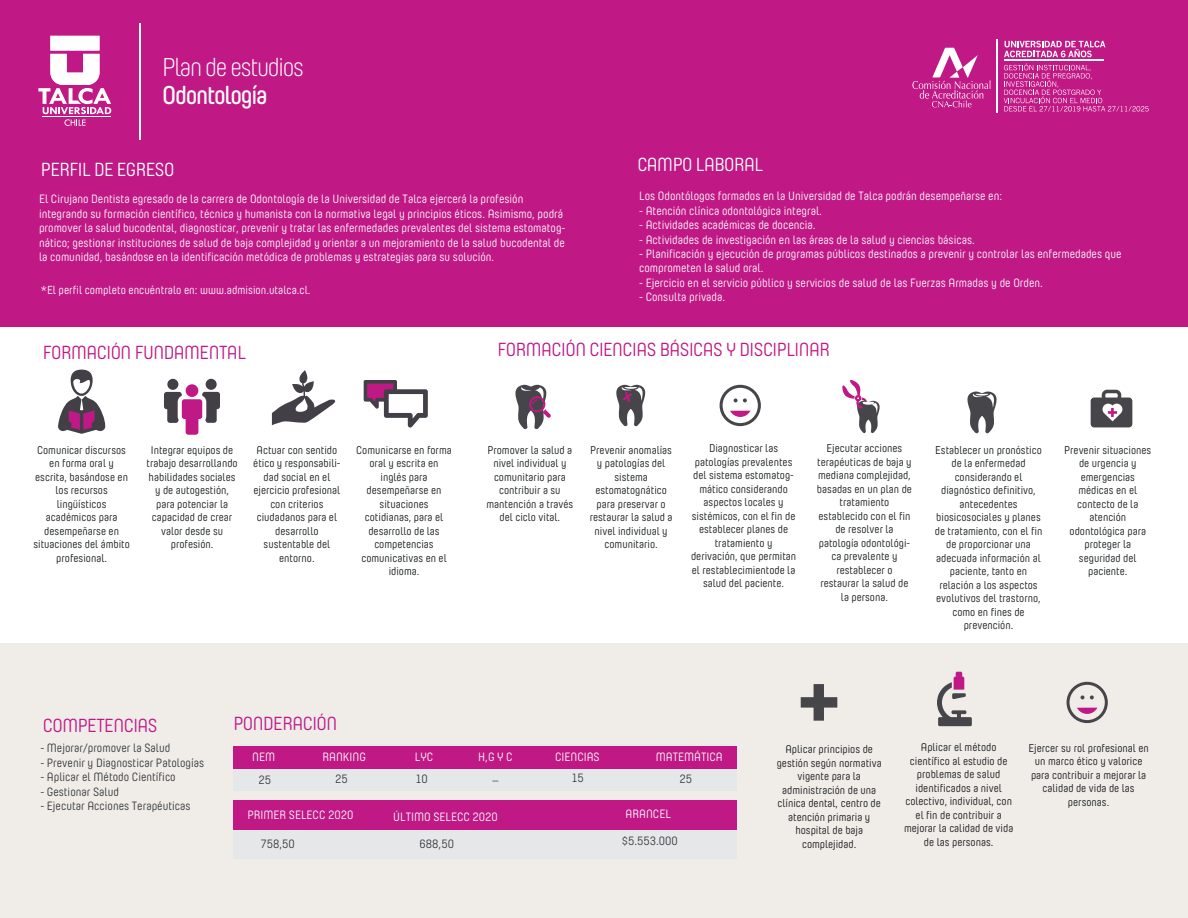
<style>
.page{position:relative;width:1188px;height:918px;background:#fff}
.page>*{position:absolute;margin:0;border:0;box-sizing:border-box;transform-origin:0 0}
.t1{font:300 25.65px "Yummo";letter-spacing:-.05em;color:#fff}
.t2{font:600 25.65px "Yummo";letter-spacing:-.05em;color:#fff}
.t3{font:18.9px "Yummo";letter-spacing:-.025em;color:#c01986}
.t4{font:18.9px "Yummo";letter-spacing:-.025em;color:#fff}
.t5{font:12px/14.4px "Yummo";color:#fff}
.t6{font:12px "Yummo";color:#333739}
.t7{font:11.55px "Yummo";color:#fff}
.t8{font:11.25px/13.5px "Yummo";color:#16191b;text-align:center}
</style>
<div class="page">
<div style="left:0;top:4px;width:1188px;height:914px;background:#f0ede9"></div>
<div style="left:0;top:326px;width:1188px;height:317px;background:#fff"></div>
<div style="left:0;top:0;width:1188px;height:326px;background:#c01986"></div>
<div style="left:233px;top:746px;width:504px;height:23px;background:#c01986"></div>
<div style="left:233px;top:769px;width:504px;height:22px;background:#e6e7e9"></div>
<div style="left:233px;top:801px;width:504px;height:29px;background:#c01986"></div>
<div style="left:233px;top:830px;width:504px;height:29px;background:#e6e7e9"></div>
<svg style="left:842px;top:380px;width:38px;height:53px"></svg>
<svg style="left:515px;top:385px;width:36px;height:44px"></svg>
<svg style="left:616px;top:385px;width:30px;height:41px"></svg>
<svg style="left:937px;top:672px;width:35px;height:54px"></svg>
<svg style="left:1091px;top:390px;width:41px;height:37px"></svg>
<svg style="left:967px;top:392px;width:30px;height:41px"></svg>
<svg style="left:801px;top:684px;width:36px;height:37px"></svg>
<svg style="left:720px;top:385px;width:41px;height:41px"></svg>
<hr style="left:139px;top:23px;width:1px;height:117px;background:#fff">
<svg style="left:38px;top:36px;width:73px;height:90px"></svg>
<hr style="left:43px;top:116px;width:68px;height:1px;background:#fff">
<svg style="left:1004px;top:41px;width:101px;height:16px"></svg>
<hr style="left:1004px;top:60px;width:100px;height:1px;background:#fff">
<hr style="left:996px;top:39px;width:2px;height:74px;background:#fff">
<svg style="left:1004px;top:64px;width:145px;height:47px"></svg>
<svg style="left:912px;top:48px;width:79px;height:59px"></svg>
<svg style="left:58px;top:370px;width:47px;height:64px"></svg>
<div style="left:167px;top:379px;width:11px;height:11px;background:#424046;border-radius:50%"></div>
<div style="left:206px;top:379px;width:11px;height:11px;background:#424046;border-radius:50%"></div>
<svg style="left:164px;top:392px;width:56px;height:43px"></svg>
<div style="left:186px;top:384px;width:12px;height:13px;background:#c01986;border-radius:50%"></div>
<svg style="left:272px;top:370px;width:64px;height:55px"></svg>
<svg style="left:364px;top:380px;width:64px;height:48px"></svg>
<svg style="left:1067px;top:682px;width:41px;height:41px"></svg>
<h1 class="t1" style="left:162px;top:51px;width:143px">Plan de estudios</h1>
<h1 class="t2" style="left:162px;top:74px;width:107px">Odontología</h1>
<h2 class="t4" style="left:41px;top:156px;width:135px">PERFIL DE EGRESO</h2>
<p class="t5" style="left:39px;top:191px;width:528px">El Cirujano Dentista egresado de la carrera de Odontología de la Universidad de Talca ejercerá la profesión integrando su formación científico, técnica y humanista con la normativa legal y principios éticos. Asimismo, podrá promover la salud bucodental, diagnosticar, prevenir y tratar las enfermedades prevalentes del sistema estomatog&shy;nático; gestionar instituciones de salud de baja complejidad y orientar a un mejoramiento de la salud bucodental de la comunidad, basándose en la identificación metódica de problemas y estrategias para su solución.</p>
<p class="t7" style="left:41px;top:282px;width:271px">*El perfil completo encuéntralo en: www.admision.utalca.cl.</p>
<h2 class="t4" style="left:637px;top:151px;width:127px">CAMPO LABORAL</h2>
<p class="t5" style="left:639px;top:188px;width:364px">Los Odontólogos formados en la Universidad de Talca podrán desempeñarse en:</p>
<p class="t5" style="left:639px;top:203px;width:184px">- Atención clínica odontológica integral.</p>
<p class="t5" style="left:639px;top:217px;width:178px">- Actividades académicas de docencia.</p>
<p class="t5" style="left:639px;top:232px;width:337px">- Actividades de investigación en las áreas de la salud y ciencias básicas.</p>
<p class="t5" style="left:639px;top:246px;width:484px">- Planificación y ejecución de programas públicos destinados a prevenir y controlar las enfermedades que comprometen la salud oral.</p>
<p class="t5" style="left:639px;top:275px;width:405px">- Ejercicio en el servicio público y servicios de salud de las Fuerzas Armadas y de Orden.</p>
<p class="t5" style="left:639px;top:289px;width:88px">- Consulta privada.</p>
<h2 class="t3" style="left:43px;top:339px;width:205px">FORMACIÓN FUNDAMENTAL</h2>
<p class="t8" style="left:33px;top:442px;width:98px">Comunicar discursos en forma oral y escrita, basándose en los recursos lingüísticos académicos para desempeñarse en situaciones del ámbito profesional.</p>
<p class="t8" style="left:147px;top:442px;width:93px">Integrar equipos de trabajo desarrollando habilidades sociales y de autogestión, para potenciar la capacidad de crear valor desde su profesión.</p>
<p class="t8" style="left:253px;top:442px;width:89px">Actuar con sentido ético y responsabili&shy;dad social en el ejercicio profesional con criterios ciudadanos para el desarrollo sustentable del entorno.</p>
<p class="t8" style="left:356px;top:442px;width:97px">Comunicarse en forma oral y escrita en inglés para desempeñarse en situaciones cotidianas, para el desarrollo de las competencias comunicativas en el idioma.</p>
<h2 class="t3" style="left:498px;top:337px;width:334px">FORMACIÓN CIENCIAS BÁSICAS Y DISCIPLINAR</h2>
<p class="t8" style="left:691px;top:441px;width:107px">Diagnosticar las patologías prevalentes del sistema estomatog&shy;mático considerando aspectos locales y sistémicos, con el fin de establecer planes de tratamiento y derivación, que permitan el restablecimientode la salud del paciente.</p>
<p class="t8" style="left:487px;top:442px;width:88px">Promover la salud a nivel individual y comunitario para contribuir a su mantención a través del ciclo vital.</p>
<p class="t8" style="left:590px;top:443px;width:84px">Prevenir anomalías y patologías del sistema estomatognático para preservar o restaurar la salud a nivel individual y comunitario.</p>
<p class="t8" style="left:817px;top:441px;width:97px">Ejecutar acciones terapéuticas de baja y mediana complejidad, basadas en un plan de tratamiento establecido con el fin de resolver la patología odontológi&shy;ca prevalente y restablecer o restaurar la salud de la persona.</p>
<p class="t8" style="left:935px;top:442px;width:109px">Establecer un pronóstico de la enfermedad considerando el diagnóstico definitivo, antecedentes biosicosociales y planes de tratamiento, con el fin de proporcionar una adecuada información al paciente, tanto en relación a los aspectos evolutivos del trastorno, como en fines de prevención.</p>
<p class="t8" style="left:1064px;top:442px;width:89px">Prevenir situaciones de urgencia y emergencias médicas en el contecto de la atención odontológica para proteger la seguridad del paciente.</p>
<h2 class="t3" style="left:43px;top:712px;width:116px">COMPETENCIAS</h2>
<p class="t6" style="left:40px;top:740px;width:132px">- Mejorar/promover la Salud</p>
<p class="t6" style="left:40px;top:754px;width:165px">- Prevenir y Diagnosticar Patologías</p>
<p class="t6" style="left:40px;top:769px;width:137px">- Aplicar el Método Científico</p>
<p class="t6" style="left:40px;top:783px;width:80px">- Gestionar Salud</p>
<p class="t6" style="left:40px;top:797px;width:152px">- Ejecutar Acciones Terapéuticas</p>
<h2 class="t3" style="left:233px;top:710px;width:105px">PONDERACIÓN</h2>
<p class="t5" style="left:252px;top:749px;width:25px">NEM</p>
<p class="t5" style="left:323px;top:749px;width:45px">RANKING</p>
<p class="t5" style="left:415px;top:749px;width:20px">LYC</p>
<p class="t5" style="left:478px;top:749px;width:36px">H,G Y C</p>
<p class="t5" style="left:555px;top:749px;width:46px">CIENCIAS</p>
<p class="t5" style="left:656px;top:749px;width:68px">MATEMÁTICA</p>
<p class="t6" style="left:258px;top:771px;width:14px">25</p>
<p class="t6" style="left:335px;top:771px;width:14px">25</p>
<p class="t6" style="left:415px;top:770px;width:14px">10</p>
<p class="t6" style="left:492px;top:767px;width:7px">_</p>
<p class="t6" style="left:571px;top:769px;width:14px">15</p>
<p class="t6" style="left:680px;top:770px;width:14px">25</p>
<p class="t5" style="left:247px;top:807px;width:108px">PRIMER SELECC 2020</p>
<p class="t5" style="left:393px;top:809px;width:106px">ÚLTIMO SELECC 2020</p>
<p class="t5" style="left:626px;top:806px;width:47px">ARANCEL</p>
<p class="t6" style="left:260px;top:836px;width:36px">758,50</p>
<p class="t6" style="left:420px;top:836px;width:36px">688,50</p>
<p class="t6" style="left:622px;top:833px;width:58px">$5.553.000</p>
<p class="t8" style="left:777px;top:742px;width:106px">Aplicar principios de gestión según normativa vigente para la administración de una clínica dental, centro de atención primaria y hospital de baja complejidad.</p>
<p class="t8" style="left:904px;top:740px;width:111px">Aplicar el método científico al estudio de problemas de salud identificados a nivel colectivo, individual, con el fin de contribuir a mejorar la calidad de vida de las personas.</p>
<p class="t8" style="left:1028px;top:740px;width:122px">Ejercer su rol profesional en un marco ético y valorice para contribuir a mejorar la calidad de vida de las personas.</p>
</div>
